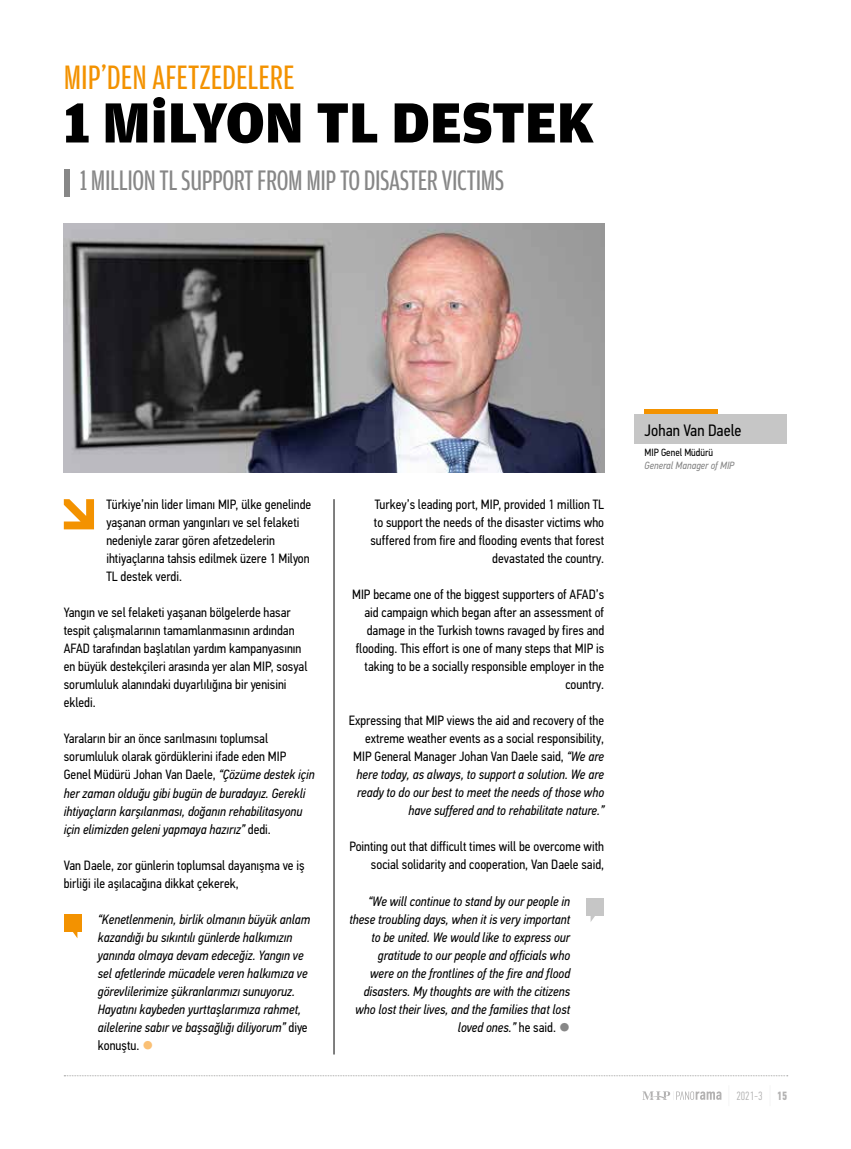
<style>
.page{position:relative;width:851px;height:1149px;background:#fff}
.page>*{position:absolute;margin:0;border:0;box-sizing:border-box;transform-origin:0 0}
.t1{font:900 60px "Amplitude Tr";color:#000}
.t2{font:36px "Amplitude Comp Tr";color:#f39200}
.t3{font:30px "Amplitude Comp Tr";letter-spacing:-.015em;color:#878787}
.t4{font:16.5px "PFDIN Text Cond Pro";color:#000}
.t5{font:italic 13.5px/18px "PFDIN Text Cond Pro";color:#000}
.t6{font:13.5px/18px "PFDIN Text Cond Pro";color:#000}
.t7{font:300 12px "PFDIN Text Comp Pro";color:#b3b2b2}
.t8{font:italic 10.5px "PFDIN Text Cond Pro";color:#878787}
.t9{font:10.5px "PFDIN Text Cond Pro";color:#000}
.s1{font-style:normal}
.s2{font-style:normal;color:#fac075}
.s3{font-style:normal;color:#878787}
.s4{font-weight:700}
</style>
<div class="page">
<svg style="left:642px;top:1091px;width:79px;height:8px"></svg>
<svg style="left:64px;top:1075px;width:723px;height:1px"></svg>
<svg style="left:64px;top:499px;width:30px;height:30px"></svg>
<hr style="left:334px;top:499px;width:1px;height:555px;background:#000">
<div style="left:64px;top:914px;width:17px;height:17px;background:#f39200"></div>
<svg style="left:71px;top:931px;width:6px;height:7px"></svg>
<div style="left:586px;top:897px;width:18px;height:18px;background:#c6c6c6"></div>
<svg style="left:590px;top:915px;width:6px;height:6px"></svg>
<div style="left:644px;top:408px;width:73px;height:30px;background:#f39200"></div>
<div style="left:634px;top:414px;width:153px;height:30px;background:#c6c6c6"></div>
<div style="left:64px;top:169px;width:5px;height:27px;background:#878787"></div>
<img style="left:64px;top:223px;width:540px;height:249px">
<h2 class="t2" style="left:64px;top:59px;width:232px">MIP'DEN AFETZEDELERE</h2>
<h1 class="t1" style="left:64px;top:89px;width:531px">1 MiLYON TL DESTEK</h1>
<h3 class="t3" style="left:80px;top:165px;width:426px">1 MILLION TL SUPPORT FROM MIP TO DISASTER VICTIMS</h3>
<p class="t6" style="left:106px;top:495px;width:206px">Türkiye’nin lider limanı MIP, ülke genelinde yaşanan orman yangınları ve sel felaketi nedeniyle zarar gören afetzedelerin ihtiyaçlarına tahsis edilmek üzere 1 Milyon TL destek verdi.</p>
<p class="t6" style="left:64px;top:603px;width:245px">Yangın ve sel felaketi yaşanan bölgelerde hasar tespit çalışmalarının tamamlanmasının ardından AFAD tarafından başlatılan yardım kampanyasının en büyük destekçileri arasında yer alan MIP, sosyal sorumluluk alanındaki duyarlılığına bir yenisini ekledi.</p>
<p class="t5" style="left:64px;top:729px;width:252px"><span class="s1">Yaraların bir an önce sarılmasını toplumsal sorumluluk olarak gördüklerini ifade eden MIP Genel Müdürü Johan Van Daele,</span> “Çözüme destek için her zaman olduğu gibi bugün de buradayız. Gerekli ihtiyaçların karşılanması, doğanın rehabilitasyonu için elimizden geleni yapmaya hazırız” <span class="s1">dedi.</span></p>
<p class="t6" style="left:64px;top:855px;width:242px">Van Daele, zor günlerin toplumsal dayanışma ve iş birliği ile aşılacağına dikkat çekerek,</p>
<p class="t5" style="left:98px;top:909px;width:214px">“Kenetlenmenin, birlik olmanın büyük anlam kazandığı bu sıkıntılı günlerde halkımızın yanında olmaya devam edeceğiz. Yangın ve sel afetlerinde mücadele veren halkımıza ve görevlilerimize şükranlarımızı sunuyoruz.<br>Hayatını kaybeden yurttaşlarımıza rahmet, ailelerine sabır ve başsağlığı diliyorum” <span class="s1">diye konuştu.</span> <span class="s2">●</span></p>
<p class="t6" style="left:370px;top:495px;width:235px;text-align:right">Turkey’s leading port, MIP, provided 1 million TL to support the needs of the disaster victims who suffered from fire and flooding events that forest devastated the country.</p>
<p class="t6" style="left:352px;top:585px;width:253px;text-align:right">MIP became one of the biggest supporters of AFAD’s aid campaign which began after an assessment of damage in the Turkish towns ravaged by fires and flooding. This effort is one of many steps that MIP is taking to be a socially responsible employer in the country.</p>
<p class="t5" style="left:349px;top:711px;width:257px;text-align:right"><span class="s1">Expressing that MIP views the aid and recovery of the extreme weather events as a social responsibility, MIP General Manager Johan Van Daele said,</span> “We are here today, as always, to support a solution. We are ready to do our best to meet the needs of those who have suffered and to rehabilitate nature.”</p>
<p class="t6" style="left:349px;top:837px;width:256px;text-align:right">Pointing out that difficult times will be overcome with social solidarity and cooperation, Van Daele said,</p>
<p class="t5" style="left:349px;top:891px;width:222px;text-align:right">“We will continue to stand by our people in these troubling days, when it is very important to be united. We would like to express our gratitude to our people and officials who<br>were on the frontlines of the fire and flood disasters. My thoughts are with the citizens who lost their lives, and the families that lost loved ones.” <span class="s1">he said.</span> <span class="s3">●</span></p>
<p class="t4" style="left:644px;top:420px;width:98px">Johan Van Daele</p>
<p class="t9" style="left:644px;top:446px;width:70px">MIP Genel Müdürü</p>
<p class="t8" style="left:644px;top:459px;width:91px">General Manager of MIP</p>
<p class="t7" style="left:736px;top:1088px;width:52px">2021-3 <span class="s4">15</span></p>
</div>
